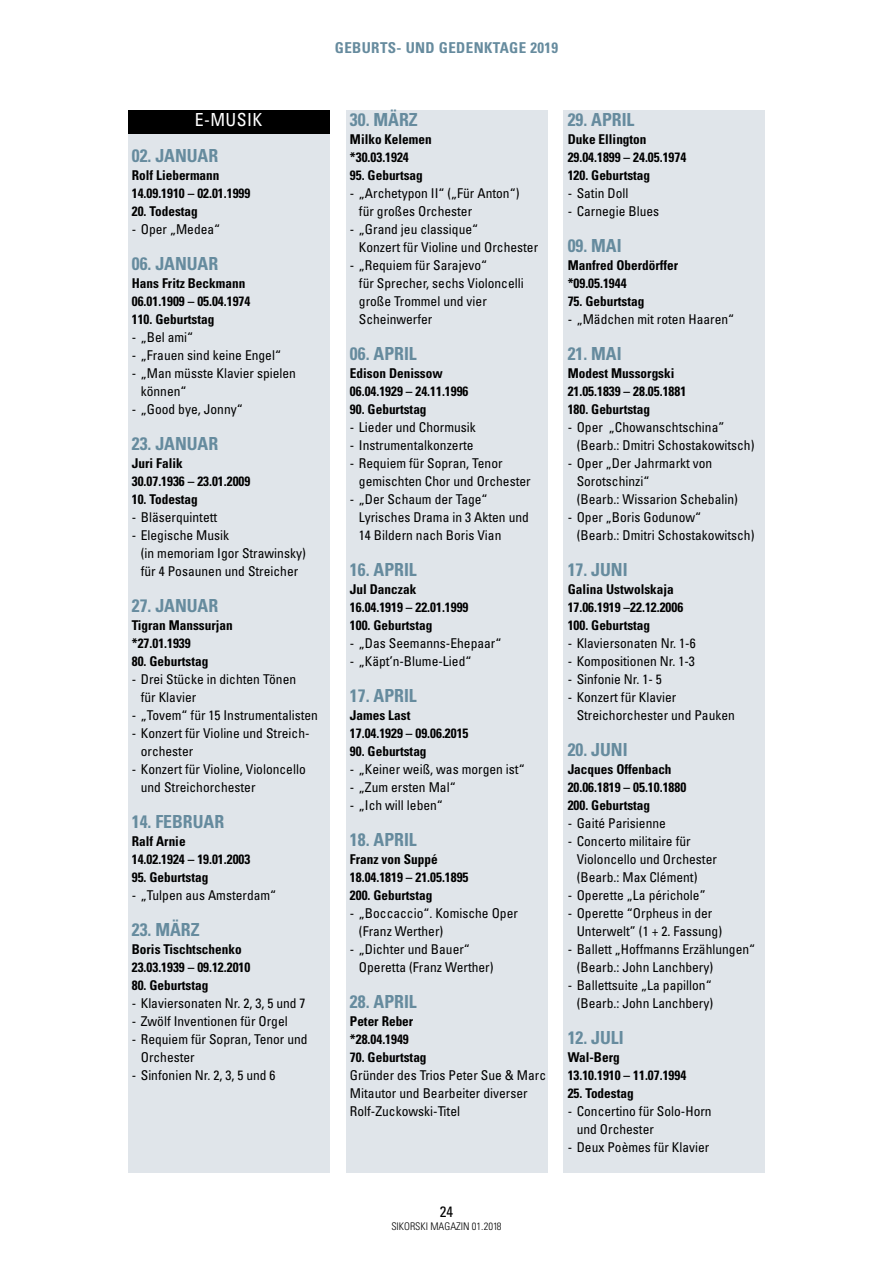
<style>
.page{position:relative;width:893px;height:1263px;background:#fff}
.page>*{position:absolute;margin:0;border:0;box-sizing:border-box;transform-origin:0 0}
.t1{font:700 condensed 18px "Univers LT Std";color:#668b9e}
.t2{font:condensed 18px "Univers LT Std";letter-spacing:.025em;color:#fff}
.t3{font:700 condensed 15px "Univers LT Std";letter-spacing:.025em;color:#668b9e}
.t4{font:condensed 15px "Univers LT Std";color:#000}
.t5{font:condensed 13.5px/18px "Univers LT Std";color:#000}
.t6{font:700 condensed 13.5px/18px "Univers LT Std";color:#000}
.t7{font:300 condensed 10.5px "Univers LT Std";color:#000}
</style>
<div class="page">
<div style="left:128px;top:117px;width:202px;height:1055px;background:#e0e5ea"></div>
<div style="left:346px;top:110px;width:202px;height:1062px;background:#e0e5ea"></div>
<div style="left:563px;top:110px;width:202px;height:1062px;background:#e0e5ea"></div>
<div style="left:128px;top:110px;width:202px;height:24px;background:#000"></div>
<p class="t3" style="left:335px;top:39px;width:225px">GEBURTS- UND GEDENKTAGE 2019</p>
<h1 class="t2" style="left:195px;top:108px;width:69px">E-MUSIK</h1>
<h1 class="t1" style="left:132px;top:145px;width:88px">02. JANUAR</h1>
<p class="t6" style="left:132px;top:166px;width:120px">Rolf Liebermann<br>14.09.1910 – 02.01.1999</p>
<p class="t6" style="left:132px;top:202px;width:68px">20. Todestag</p>
<p class="t5" style="left:132px;top:220px;width:90px">- Oper „Medea“</p>
<h1 class="t1" style="left:132px;top:253px;width:88px">06. JANUAR</h1>
<p class="t6" style="left:132px;top:274px;width:120px">Hans Fritz Beckmann<br>06.01.1909 – 05.04.1974<br>110. Geburtstag</p>
<p class="t5" style="left:132px;top:328px;width:63px">- „Bel ami“</p>
<p class="t5" style="left:132px;top:346px;width:151px">- „Frauen sind keine Engel“</p>
<p class="t5" style="left:141px;top:364px;width:157px;text-indent:-9px">- „Man müsste Klavier spielen können“</p>
<p class="t5" style="left:132px;top:400px;width:112px">- „Good bye, Jonny“</p>
<h1 class="t1" style="left:132px;top:433px;width:88px">23. JANUAR</h1>
<p class="t6" style="left:132px;top:454px;width:120px">Juri Falik<br>30.07.1936 – 23.01.2009</p>
<p class="t6" style="left:132px;top:490px;width:68px">10. Todestag</p>
<p class="t5" style="left:132px;top:508px;width:87px">- Bläserquintett</p>
<p class="t5" style="left:141px;top:526px;width:166px;text-indent:-9px">- Elegische Musik<br>(in memoriam Igor Strawinsky) für 4 Posaunen und Streicher</p>
<h1 class="t1" style="left:132px;top:595px;width:88px">27. JANUAR</h1>
<p class="t6" style="left:132px;top:616px;width:103px">Tigran Manssurjan *27.01.1939</p>
<p class="t6" style="left:132px;top:652px;width:78px">80. Geburtstag</p>
<p class="t5" style="left:141px;top:670px;width:157px;text-indent:-9px">- Drei Stücke in dichten Tönen für Klavier</p>
<p class="t5" style="left:132px;top:706px;width:188px">- „Tovem“ für 15 Instrumentalisten</p>
<p class="t5" style="left:141px;top:724px;width:170px;text-indent:-9px">- Konzert für Violine und Streich&shy;orchester</p>
<p class="t5" style="left:141px;top:760px;width:166px;text-indent:-9px">- Konzert für Violine, Violoncello und Streichorchester</p>
<h1 class="t1" style="left:132px;top:811px;width:94px">14. FEBRUAR</h1>
<p class="t6" style="left:132px;top:832px;width:120px">Ralf Arnie<br>14.02.1924 – 19.01.2003</p>
<p class="t6" style="left:132px;top:868px;width:78px">95. Geburtstag</p>
<p class="t5" style="left:132px;top:886px;width:146px">- „Tulpen aus Amsterdam“</p>
<h1 class="t1" style="left:132px;top:919px;width:69px">23. MÄRZ</h1>
<p class="t6" style="left:132px;top:940px;width:120px">Boris Tischtschenko<br>23.03.1939 – 09.12.2010</p>
<p class="t6" style="left:132px;top:976px;width:78px">80. Geburtstag</p>
<p class="t5" style="left:132px;top:994px;width:175px">- Klaviersonaten Nr. 2, 3, 5 und 7</p>
<p class="t5" style="left:132px;top:1012px;width:157px">- Zwölf Inventionen für Orgel</p>
<p class="t5" style="left:141px;top:1030px;width:168px;text-indent:-9px">- Requiem für Sopran, Tenor und<br>Orchester</p>
<p class="t5" style="left:132px;top:1066px;width:145px">- Sinfonien Nr. 2, 3, 5 und 6</p>
<h1 class="t1" style="left:350px;top:109px;width:69px">30. MÄRZ</h1>
<p class="t6" style="left:350px;top:130px;width:83px">Milko Kelemen *30.03.1924</p>
<p class="t6" style="left:350px;top:166px;width:74px">95. Geburtsag</p>
<p class="t5" style="left:359px;top:184px;width:162px;text-indent:-9px">- „Archetypon II“ („Für Anton“) für großes Orchester</p>
<p class="t5" style="left:359px;top:220px;width:181px;text-indent:-9px">- „Grand jeu classique“<br>Konzert für Violine und Orchester</p>
<p class="t5" style="left:359px;top:256px;width:166px;text-indent:-9px">- „Requiem für Sarajevo“<br>für Sprecher, sechs Violoncelli große Trommel und vier<br>Scheinwerfer</p>
<h1 class="t1" style="left:350px;top:343px;width:68px">06. APRIL</h1>
<p class="t6" style="left:350px;top:364px;width:120px">Edison Denissow<br>06.04.1929 – 24.11.1996</p>
<p class="t6" style="left:350px;top:400px;width:78px">90. Geburtstag</p>
<p class="t5" style="left:350px;top:418px;width:127px">- Lieder und Chormusik</p>
<p class="t5" style="left:350px;top:436px;width:125px">- Instrumentalkonzerte</p>
<p class="t5" style="left:359px;top:454px;width:173px;text-indent:-9px">- Requiem für Sopran, Tenor gemischten Chor und Orchester</p>
<p class="t5" style="left:359px;top:490px;width:171px;text-indent:-9px">- „Der Schaum der Tage“<br>Lyrisches Drama in 3 Akten und<br>14 Bildern nach Boris Vian</p>
<h1 class="t1" style="left:350px;top:559px;width:68px">16. APRIL</h1>
<p class="t6" style="left:350px;top:580px;width:120px">Jul Danczak<br>16.04.1919 – 22.01.1999<br>100. Geburtstag</p>
<p class="t5" style="left:350px;top:634px;width:153px">- „Das Seemanns-Ehepaar“</p>
<p class="t5" style="left:350px;top:652px;width:123px">- „Käpt’n-Blume-Lied“</p>
<h1 class="t1" style="left:350px;top:685px;width:68px">17. APRIL</h1>
<p class="t6" style="left:350px;top:706px;width:120px">James Last<br>17.04.1929 – 09.06.2015</p>
<p class="t6" style="left:350px;top:742px;width:78px">90. Geburtstag</p>
<p class="t5" style="left:350px;top:760px;width:176px">- „Keiner weiß, was morgen ist“</p>
<p class="t5" style="left:350px;top:778px;width:107px">- „Zum ersten Mal“</p>
<p class="t5" style="left:350px;top:796px;width:94px">- „Ich will leben“</p>
<h1 class="t1" style="left:350px;top:829px;width:68px">18. APRIL</h1>
<p class="t6" style="left:350px;top:850px;width:120px">Franz von Suppé<br>18.04.1819 – 21.05.1895<br>200. Geburtstag</p>
<p class="t5" style="left:359px;top:904px;width:160px;text-indent:-9px">- „Boccaccio“. Komische Oper (Franz Werther)</p>
<p class="t5" style="left:359px;top:940px;width:136px;text-indent:-9px">- „Dichter und Bauer“<br>Operetta (Franz Werther)</p>
<h1 class="t1" style="left:350px;top:991px;width:68px">28. APRIL</h1>
<p class="t6" style="left:350px;top:1012px;width:65px">Peter Reber *28.04.1949</p>
<p class="t6" style="left:350px;top:1048px;width:78px">70. Geburtstag</p>
<p class="t5" style="left:350px;top:1066px;width:198px">Gründer des Trios Peter Sue &amp; Marc<br>Mitautor und Bearbeiter diverser<br>Rolf-Zuckowski-Titel</p>
<p class="t4" style="left:440px;top:1202px;width:15px">24</p>
<p class="t7" style="left:391px;top:1219px;width:112px">SIKORSKI MAGAZIN 01.2018</p>
<h1 class="t1" style="left:568px;top:109px;width:68px">29. APRIL</h1>
<p class="t6" style="left:568px;top:130px;width:120px">Duke Ellington<br>29.04.1899 – 24.05.1974<br>120. Geburtstag</p>
<p class="t5" style="left:568px;top:184px;width:62px">- Satin Doll</p>
<p class="t5" style="left:568px;top:202px;width:93px">- Carnegie Blues</p>
<h1 class="t1" style="left:568px;top:235px;width:56px">09. MAI</h1>
<p class="t6" style="left:568px;top:256px;width:112px">Manfred Oberdörffer *09.05.1944</p>
<p class="t6" style="left:568px;top:292px;width:78px">75. Geburtstag</p>
<p class="t5" style="left:568px;top:310px;width:168px">- „Mädchen mit roten Haaren“</p>
<h1 class="t1" style="left:568px;top:343px;width:56px">21. MAI</h1>
<p class="t6" style="left:568px;top:364px;width:120px">Modest Mussorgski<br>21.05.1839 – 28.05.1881<br>180. Geburtstag</p>
<p class="t5" style="left:577px;top:418px;width:179px;text-indent:-9px">- Oper „Chowanschtschina” (Bearb.: Dmitri Schostakowitsch)</p>
<p class="t5" style="left:577px;top:454px;width:163px;text-indent:-9px">- Oper „Der Jahrmarkt von<br>Sorotschinzi“<br>(Bearb.: Wissarion Schebalin)</p>
<p class="t5" style="left:577px;top:508px;width:179px;text-indent:-9px">- Oper „Boris Godunow“<br>(Bearb.: Dmitri Schostakowitsch)</p>
<h1 class="t1" style="left:568px;top:559px;width:61px">17. JUNI</h1>
<p class="t6" style="left:568px;top:580px;width:117px">Galina Ustwolskaja<br>17.06.1919 –22.12.2006<br>100. Geburtstag</p>
<p class="t5" style="left:568px;top:634px;width:130px">- Klaviersonaten Nr. 1-6</p>
<p class="t5" style="left:568px;top:652px;width:129px">- Kompositionen Nr. 1-3</p>
<p class="t5" style="left:568px;top:670px;width:96px">- Sinfonie Nr. 1- 5</p>
<p class="t5" style="left:577px;top:688px;width:160px;text-indent:-9px">- Konzert für Klavier<br>Streichorchester und Pauken</p>
<h1 class="t1" style="left:568px;top:739px;width:61px">20. JUNI</h1>
<p class="t6" style="left:568px;top:760px;width:120px">Jacques Offenbach<br>20.06.1819 – 05.10.1880<br>200. Geburtstag</p>
<p class="t5" style="left:568px;top:814px;width:100px">- Gaité Parisienne</p>
<p class="t5" style="left:577px;top:832px;width:142px;text-indent:-9px">- Concerto militaire für<br>Violoncello und Orchester (Bearb.: Max Clément)</p>
<p class="t5" style="left:568px;top:886px;width:139px">- Operette „La périchole”</p>
<p class="t5" style="left:577px;top:904px;width:147px;text-indent:-9px">- Operette “Orpheus in der<br>Unterwelt” (1 + 2. Fassung)</p>
<p class="t5" style="left:577px;top:940px;width:180px;text-indent:-9px">- Ballett „Hoffmanns Erzählungen“ (Bearb.: John Lanchbery)</p>
<p class="t5" style="left:568px;top:976px;width:147px;text-align:right">- Ballettsuite „La papillon“ (Bearb.: John Lanchbery)</p>
<h1 class="t1" style="left:568px;top:1027px;width:57px">12. JULI</h1>
<p class="t6" style="left:568px;top:1048px;width:120px">Wal-Berg<br>13.10.1910 – 11.07.1994</p>
<p class="t6" style="left:568px;top:1084px;width:68px">25. Todestag</p>
<p class="t5" style="left:577px;top:1102px;width:136px;text-indent:-9px">- Concertino für Solo-Horn und Orchester</p>
<p class="t5" style="left:568px;top:1138px;width:143px">- Deux Poèmes für Klavier</p>
</div>
